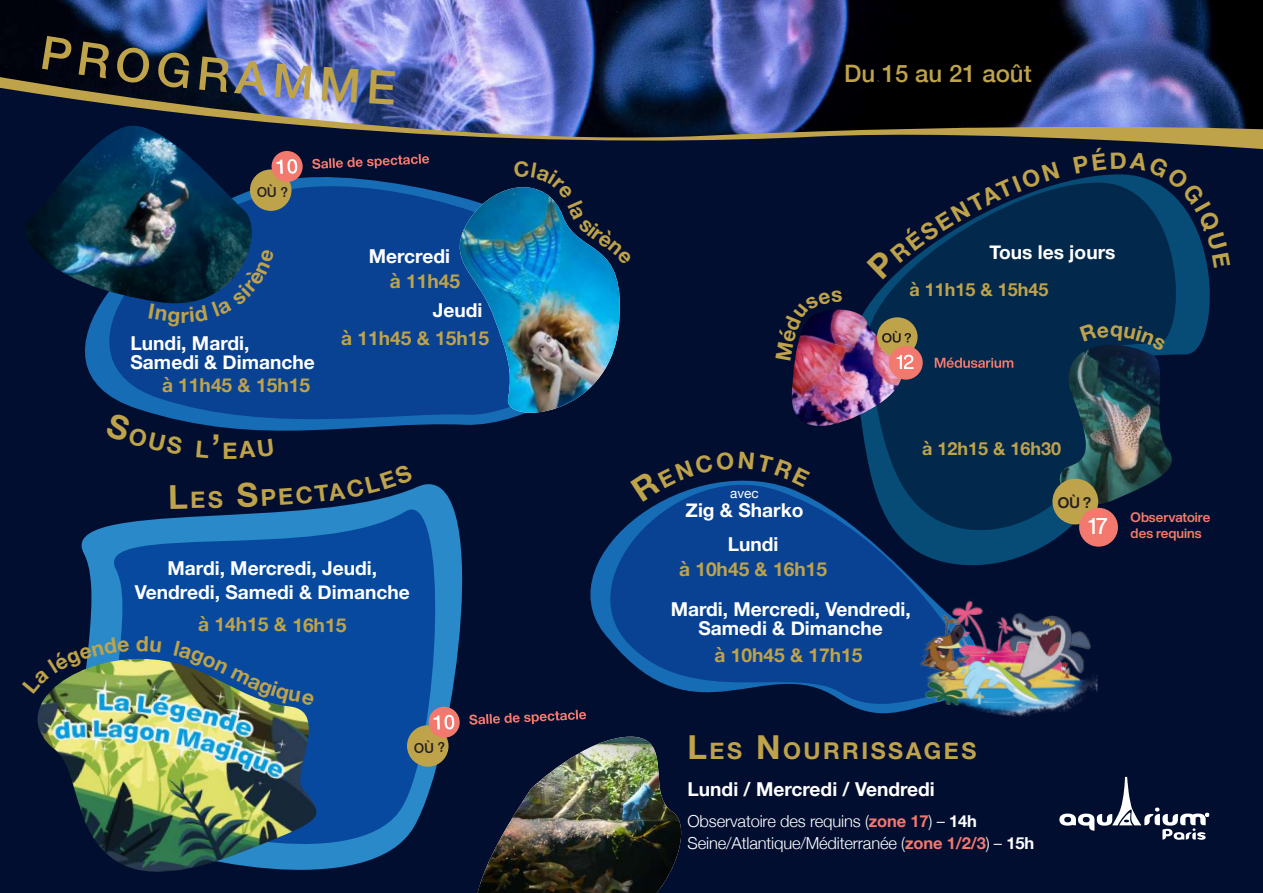
<style>
.page{position:relative;width:1263px;height:893px;background:#020e30}
.page>*{position:absolute;margin:0;border:0;box-sizing:border-box;transform-origin:0 0}
.t1{font:500 24px "Helvetica Neue";color:#bfa34a}
.t2{font:700 23.1px "Helvetica Neue";letter-spacing:.105em;color:#bfa34a}
.t3{font:500 22.5px "Helvetica Now Display";color:#fff}
.t4{font:700 19.2px/24px "Helvetica Neue";color:#fff;text-align:center}
.t5{font:700 19.2px "Helvetica Neue";color:#bfa34a}
.t6{font:700 18px "Helvetica Neue";color:#bfa34a}
.t7{font:300 16.5px/22.5px "Helvetica Neue";letter-spacing:-.01em;color:#fff}
.t8{font:700 15px "Helvetica Now Display";color:#231f20}
.t9{font:700 13.5px/16.2px "Helvetica Now Display";color:#f3786e}
.t10{font:13.5px "Helvetica Neue";color:#fff}
.s1{font-size:33px}
.s2{font-weight:700;color:#f3786e}
.s3{font-weight:700}
</style>
<div class="page">
<img style="left:0;top:0;width:1263px;height:152px">
<svg style="left:451px;top:502px;width:12px;height:233px;fill:#2989c9"></svg>
<svg style="left:81px;top:484px;width:370px;height:385px;background:#0d519c"></svg>
<svg style="left:1059px;top:777px;width:150px;height:63px"></svg>
<img style="left:478px;top:745px;width:204px;height:148px">
<svg style="left:842px;top:268px;width:368px;height:86px;fill:#064c76"></svg>
<svg style="left:853px;top:180px;width:336px;height:365px;background:#02274a"></svg>
<img style="left:791px;top:310px;width:113px;height:117px">
<img style="left:1045px;top:345px;width:138px;height:174px">
<div style="left:1052px;top:479px;width:46px;height:45px;background:#bfa34a;border-radius:50%"></div>
<div style="left:1079px;top:508px;width:39px;height:39px;background:#f3786e;border-radius:50%"></div>
<svg style="left:935px;top:357px;width:78px;height:11px"></svg>
<div style="left:877px;top:317px;width:40px;height:40px;background:#bfa34a;border-radius:50%"></div>
<svg style="left:882px;top:331px;width:29px;height:12px"></svg>
<div style="left:889px;top:346px;width:34px;height:34px;background:#f3786e;border-radius:50%"></div>
<svg style="left:896px;top:355px;width:17px;height:14px"></svg>
<div style="left:407px;top:725px;width:42px;height:42px;background:#bfa34a;border-radius:50%"></div>
<svg style="left:428px;top:706px;width:32px;height:32px"></svg>
<svg style="left:433px;top:715px;width:21px;height:14px"></svg>
<svg style="left:469px;top:713px;width:69px;height:12px"></svg>
<svg style="left:538px;top:450px;width:458px;height:295px"></svg>
<svg style="left:584px;top:457px;width:391px;height:257px;fill:#094292"></svg>
<img style="left:913px;top:536px;width:185px;height:246px">
<img style="left:37px;top:659px;width:294px;height:213px">
<svg style="left:85px;top:159px;width:357px;height:266px;background:#09428e"></svg>
<img style="left:442px;top:188px;width:178px;height:237px">
<div style="left:250px;top:169px;width:42px;height:42px;background:#bfa34a;border-radius:50%"></div>
<div style="left:271px;top:151px;width:32px;height:31px;background:#f3786e;border-radius:50%"></div>
<svg style="left:276px;top:159px;width:21px;height:15px"></svg>
<svg style="left:312px;top:154px;width:117px;height:15px"></svg>
<img style="left:14px;top:126px;width:253px;height:188px">
<svg style="left:42px;top:36px;width:31px;height:37px"></svg>
<svg style="left:79px;top:42px;width:233px;height:57px;background:#364167"></svg>
<svg style="left:322px;top:67px;width:36px;height:36px"></svg>
<svg style="left:369px;top:70px;width:26px;height:35px"></svg>
<img style="left:791px;top:309px;width:51px;height:52px">
<svg style="left:867px;top:180px;width:193px;height:100px"></svg>
<svg style="left:1073px;top:147px;width:158px;height:121px"></svg>
<svg style="left:1080px;top:323px;width:86px;height:28px;background:#032a4d"></svg>
<svg style="left:630px;top:452px;width:180px;height:50px"></svg>
<svg style="left:37px;top:637px;width:92px;height:56px"></svg>
<svg style="left:137px;top:636px;width:24px;height:16px"></svg>
<svg style="left:174px;top:640px;width:141px;height:66px;background:#205486"></svg>
<svg style="left:105px;top:412px;width:308px;height:96px"></svg>
<img style="left:514px;top:187px;width:106px;height:78px">
<svg style="left:257px;top:184px;width:10px;height:14px"></svg>
<svg style="left:149px;top:249px;width:125px;height:77px"></svg>
<p class="t4" style="left:369px;top:244px;width:83px">Mercredi</p>
<p class="t5" style="left:390px;top:266px;width:72px">à 11h45</p>
<p class="t4" style="left:433px;top:299px;width:51px">Jeudi</p>
<p class="t4" style="left:131px;top:331px;width:120px">Lundi, Mardi,</p>
<p class="t5" style="left:341px;top:323px;width:150px">à 11h45 &amp; 15h15</p>
<p class="t4" style="left:131px;top:351px;width:186px">Samedi &amp; Dimanche</p>
<p class="t5" style="left:162px;top:370px;width:150px">à 11h45 &amp; 15h15</p>
<p class="t4" style="left:135px;top:557px;width:276px">Mardi, Mercredi, Jeudi,<br>Vendredi, Samedi &amp; Dimanche</p>
<p class="t5" style="left:199px;top:608px;width:150px;rotate:1deg">à 14h15 &amp; 16h15</p>
<p class="t1" style="left:844px;top:55px;width:189px">Du 15 au 21 août</p>
<p class="t4" style="left:989px;top:240px;width:127px">Tous les jours</p>
<p class="t6" style="left:909px;top:276px;width:141px">à 11h15 &amp; 15h45</p>
<p class="t6" style="left:922px;top:435px;width:141px">à 12h15 &amp; 16h30</p>
<p class="t10" style="left:730px;top:483px;width:30px">avec</p>
<p class="t4" style="left:686px;top:499px;width:119px">Zig &amp; Sharko</p>
<p class="t4" style="left:728px;top:533px;width:52px">Lundi</p>
<p class="t5" style="left:679px;top:554px;width:150px">à 10h45 &amp; 16h15</p>
<p class="t4" style="left:671px;top:599px;width:241px;line-height:19.5px">Mardi, Mercredi, Vendredi,<br>Samedi &amp; Dimanche</p>
<p class="t5" style="left:714px;top:640px;width:150px">à 10h45 &amp; 17h15</p>
<p class="t8" style="left:1058px;top:492px;width:35px">OÙ ?</p>
<p class="t3" style="left:1088px;top:511px;width:21px">17</p>
<p class="t9" style="left:1131px;top:509px;width:81px">Observatoire des requins</p>
<p class="t2" style="left:687px;top:733px;width:290px"><span class="s1">L</span>ES <span class="s1">N</span>OURRISSAGES</p>
<p class="t4" style="left:687px;top:777px;width:249px">Lundi / Mercredi / Vendredi</p>
<p class="t7" style="left:687px;top:808px;width:348px">Observatoire des requins (<span class="s2">zone 17</span>) – <span class="s3">14h<br></span>Seine/Atlantique/Méditerranée (<span class="s2">zone 1/2/3</span>) – <span class="s3">15h</span></p>
</div>
